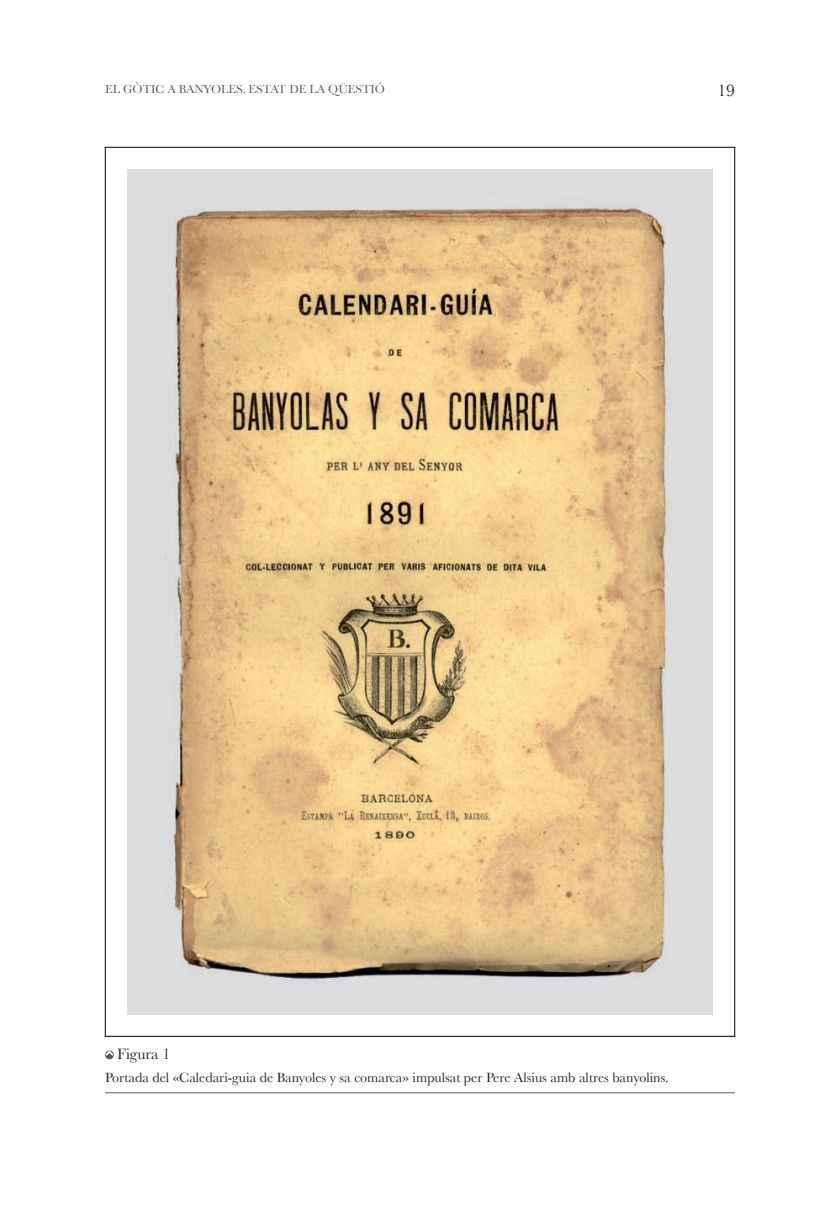
<style>
.page{position:relative;width:819px;height:1216px;background:#fff}
.page>*{position:absolute;margin:0;border:0;box-sizing:border-box;transform-origin:0 0}
.t1{font:17.5px "Baskerville";color:#231f20}
.t2{font:15.75px "Baskerville";color:#231f20}
.t3{font:14px "Baskerville";color:#231f20}
.t4{font:12.25px "Baskerville";color:#57585a}
</style>
<div class="page">
<div style="left:105px;top:1050px;width:9px;height:9px;background:#57585a;border-radius:50%"></div>
<svg style="left:105px;top:1050px;width:9px;height:7px"></svg>
<hr style="left:105px;top:1092px;width:630px;height:1px;background:#57585a">
<img style="left:127px;top:170px;width:585px;height:844px">
<p class="t4" style="left:105px;top:82px;width:46px">El gòtic</p>
<p class="t4" style="left:167px;top:82px;width:104px">a Banyoles. Estat</p>
<p class="t4" style="left:289px;top:82px;width:97px">de la qüestió</p>
<p class="t1" style="left:717px;top:80px;width:19px">19</p>
<p class="t2" style="left:117px;top:1044px;width:55px">Figura 1</p>
<p class="t3" style="left:105px;top:1069px;width:565px">Portada del «Caledari-guia de Banyoles y sa comarca» impulsat per Pere Alsius amb altres banyolins.</p>
</div>
